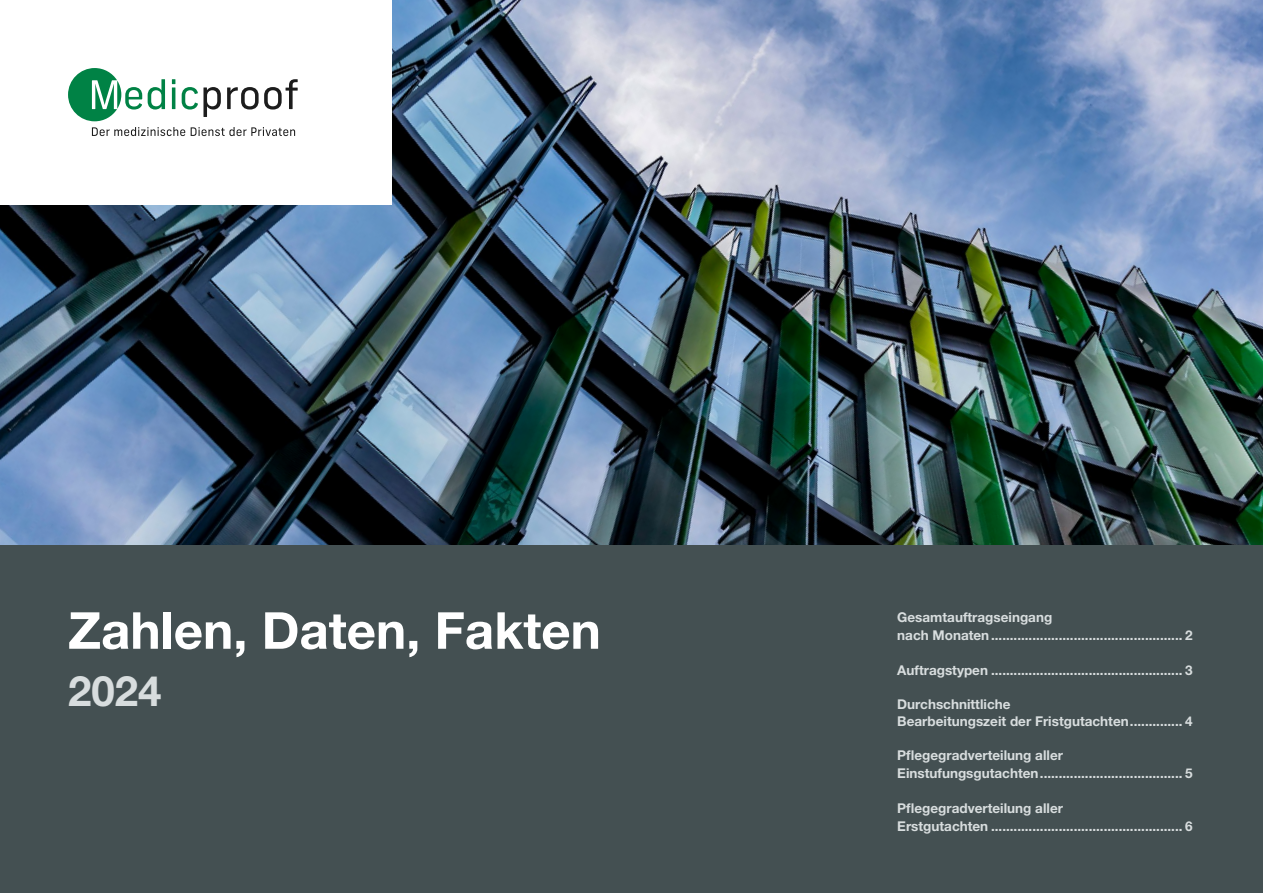
<style>
.page{position:relative;width:1263px;height:893px;background:#fff}
.page>*{position:absolute;margin:0;border:0;box-sizing:border-box;transform-origin:0 0}
.t1{font:700 51px "Helvetica Neue LT Std";color:#fff}
.t2{font:700 42px "Helvetica Neue LT Std";color:#d8ddde}
.t3{font:700 13.5px/18.3px "Helvetica Neue LT Std";color:#d8ddde}
</style>
<div class="page">
<div style="left:0;top:544px;width:1263px;height:349px;background:#445052"></div>
<img style="left:0;top:0;width:1263px;height:544px">
<div style="left:0;top:0;width:391px;height:204px;background:#fff"></div>
<svg style="left:92px;top:127px;width:93px;height:9px"></svg>
<svg style="left:191px;top:127px;width:104px;height:9px"></svg>
<svg style="left:148px;top:79px;width:17px;height:31px"></svg>
<svg style="left:172px;top:79px;width:3px;height:5px"></svg>
<hr style="left:172px;top:87px;width:3px;height:22px;background:#008245">
<svg style="left:182px;top:87px;width:39px;height:30px"></svg>
<svg style="left:227px;top:79px;width:71px;height:31px"></svg>
<svg style="left:68px;top:68px;width:74px;height:53px"></svg>
<h1 class="t1" style="left:68px;top:599px;width:534px">Zahlen, Daten, Fakten</h1>
<h2 class="t2" style="left:68px;top:665px;width:95px">2024</h2>
<p class="t3" style="left:897px;top:608px;width:297px">Gesamtauftragseingang<br>nach Monaten................................................... 2</p>
<p class="t3" style="left:897px;top:661px;width:297px">Auftragstypen ................................................... 3</p>
<p class="t3" style="left:897px;top:696px;width:297px;line-height:16.2px">Durchschnittliche<br>Bearbeitungszeit der Fristgutachten.............. 4</p>
<p class="t3" style="left:897px;top:746px;width:297px">Pflegegradverteilung aller<br>Einstufungsgutachten...................................... 5</p>
<p class="t3" style="left:897px;top:799px;width:297px">Pflegegradverteilung aller<br>Erstgutachten ................................................... 6</p>
</div>
